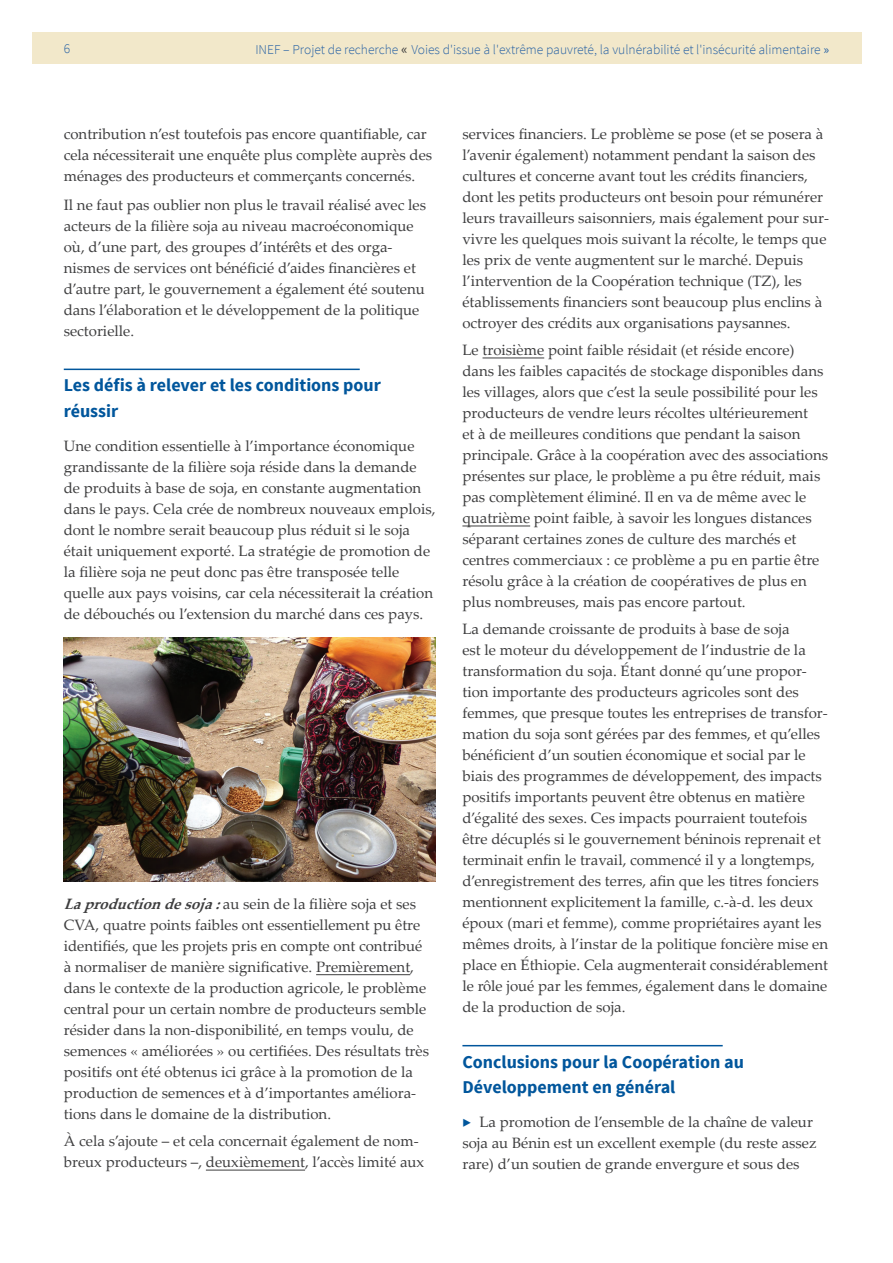
<style>
.page{position:relative;width:893px;height:1263px;background:#fff}
.page>*{position:absolute;margin:0;border:0;box-sizing:border-box;transform-origin:0 0}
.t1{font:700 18px/25.5px "Source Sans Pro";color:#01569c}
.t2{font:15px/21px "Palatino Linotype";color:#3e3e3f}
.t3{font:300 13.5px "Source Sans Pro";color:#2661a4}
.s1{font-weight:400;font-size:15px;color:#3e3e3f}
.s2{font-weight:400}
.s3{font-weight:700;font-style:italic}
.s4{font-family:"Source Sans Pro";color:#01569c}
</style>
<div class="page">
<div style="left:32px;top:32px;width:829px;height:32px;background:#f2e8ca"></div>
<hr style="left:64px;top:369px;width:296px;height:1px;background:#01569c">
<hr style="left:316px;top:974px;width:94px;height:1px;background:#3e3e3f">
<hr style="left:206px;top:1170px;width:99px;height:1px;background:#3e3e3f">
<img style="left:64px;top:637px;width:372px;height:245px">
<hr style="left:482px;top:357px;width:62px;height:1px;background:#3e3e3f">
<hr style="left:462px;top:525px;width:68px;height:1px;background:#3e3e3f">
<hr style="left:462px;top:1045px;width:261px;height:1px;background:#01569c">
<p class="t3" style="left:64px;top:40px;width:8px">6</p>
<p class="t3" style="left:255px;top:41px;width:575px">INEF – Projet de recherche <span class="s1">«</span> Voies d'issue à l'extrême pauvreté, la vulnérabilité et l'insécurité alimentaire <span class="s2">»</span></p>
<p class="t2" style="left:64px;top:122px;width:370px">contribution n’est toutefois pas encore quantifiable, car cela nécessiterait une enquête plus complète auprès des ménages des producteurs et commerçants concernés.</p>
<p class="t2" style="left:64px;top:194px;width:364px">Il ne faut pas oublier non plus le travail réalisé avec les acteurs de la filière soja au niveau macroéconomique où, d’une part, des groupes d’intérêts et des orga&shy;nismes de services ont bénéficié d’aides financières et d’autre part, le gouvernement a également été soutenu dans l’élaboration et le développement de la politique sectorielle.</p>
<p class="t1" style="left:64px;top:373px;width:319px">Les défis à relever et les conditions pour réussir</p>
<p class="t2" style="left:64px;top:434px;width:373px">Une condition essentielle à l’importance économique grandissante de la filière soja réside dans la demande de produits à base de soja, en constante augmentation dans le pays. Cela crée de nombreux nouveaux emplois, dont le nombre serait beaucoup plus réduit si le soja était uniquement exporté. La stratégie de promotion de la filière soja ne peut donc pas être transposée telle quelle aux pays voisins, car cela nécessiterait la création de débouchés ou l’extension du marché dans ces pays.</p>
<p class="t2" style="left:64px;top:892px;width:367px"><span class="s3">Laproductiondesoja:</span>au sein de la filière soja et ses CVA, quatre points faibles ont essentiellement pu être identifiés, que les projets pris en compte ont contribué à normaliser de manière significative. Premièrement, dans le contexte de la production agricole, le problème central pour un certain nombre de producteurs semble résider dans la non-disponibilité, en temps voulu, de semences « améliorées » ou certifiées. Des résultats très positifs ont été obtenus ici grâce à la promotion de la production de semences et à d’importantes améliora&shy;tions dans le domaine de la distribution.</p>
<p class="t2" style="left:64px;top:1130px;width:362px">À cela s’ajoute – et cela concernait également de nom&shy;breux producteurs –, deuxièmement, l’accès limité aux</p>
<p class="t2" style="left:462px;top:122px;width:368px">services financiers. Le problème se pose (et se posera à l’avenir également) notamment pendant la saison des cultures et concerne avant tout les crédits financiers, dont les petits producteurs ont besoin pour rémunérer leurs travailleurs saisonniers, mais également pour sur&shy;vivre les quelques mois suivant la récolte, le temps que les prix de vente augmentent sur le marché. Depuis l’intervention de la Coopération technique (TZ), les établissements financiers sont beaucoup plus enclins à octroyer des crédits aux organisations paysannes.</p>
<p class="t2" style="left:462px;top:339px;width:367px">Le troisième point faible résidait (et réside encore) dans les faibles capacités de stockage disponibles dans les villages, alors que c’est la seule possibilité pour les producteurs de vendre leurs récoltes ultérieurement<br>et à de meilleures conditions que pendant la saison principale. Grâce à la coopération avec des associations présentes sur place, le problème a pu être réduit, mais pas complètement éliminé. Il en va de même avec le quatrième point faible, à savoir les longues distances séparant certaines zones de culture des marchés et centres commerciaux : ce problème a pu en partie être résolu grâce à la création de coopératives de plus en plus nombreuses, mais pas encore partout.</p>
<p class="t2" style="left:462px;top:618px;width:367px">La demande croissante de produits à base de soja<br>est le moteur du développement de l’industrie de la transformation du soja. Étant donné qu’une propor&shy;tion importante des producteurs agricoles sont des femmes, que presque toutes les entreprises de transfor&shy;mation du soja sont gérées par des femmes, et qu’elles bénéficient d’un soutien économique et social par le biais des programmes de développement, des impacts positifs importants peuvent être obtenus en matière d’égalité des sexes. Ces impacts pourraient toutefois être décuplés si le gouvernement béninois reprenait et terminait enfin le travail, commencé il y a longtemps, d’enregistrement des terres, afin que les titres fonciers mentionnent explicitement la famille, c.-à-d. les deux époux (mari et femme), comme propriétaires ayant les mêmes droits, à l’instar de la politique foncière mise en place en Éthiopie. Cela augmenterait considérablement le rôle joué par les femmes, également dans le domaine de la production de soja.</p>
<p class="t1" style="left:462px;top:1049px;width:283px">Conclusions pour la Coopération au<br>Développement en général</p>
<p class="t2" style="left:462px;top:1111px;width:356px"><span class="s4">▶</span> La promotion de l’ensemble de la chaîne de valeur soja au Bénin est un excellent exemple (du reste assez rare) d’un soutien de grande envergure et sous des</p>
</div>
